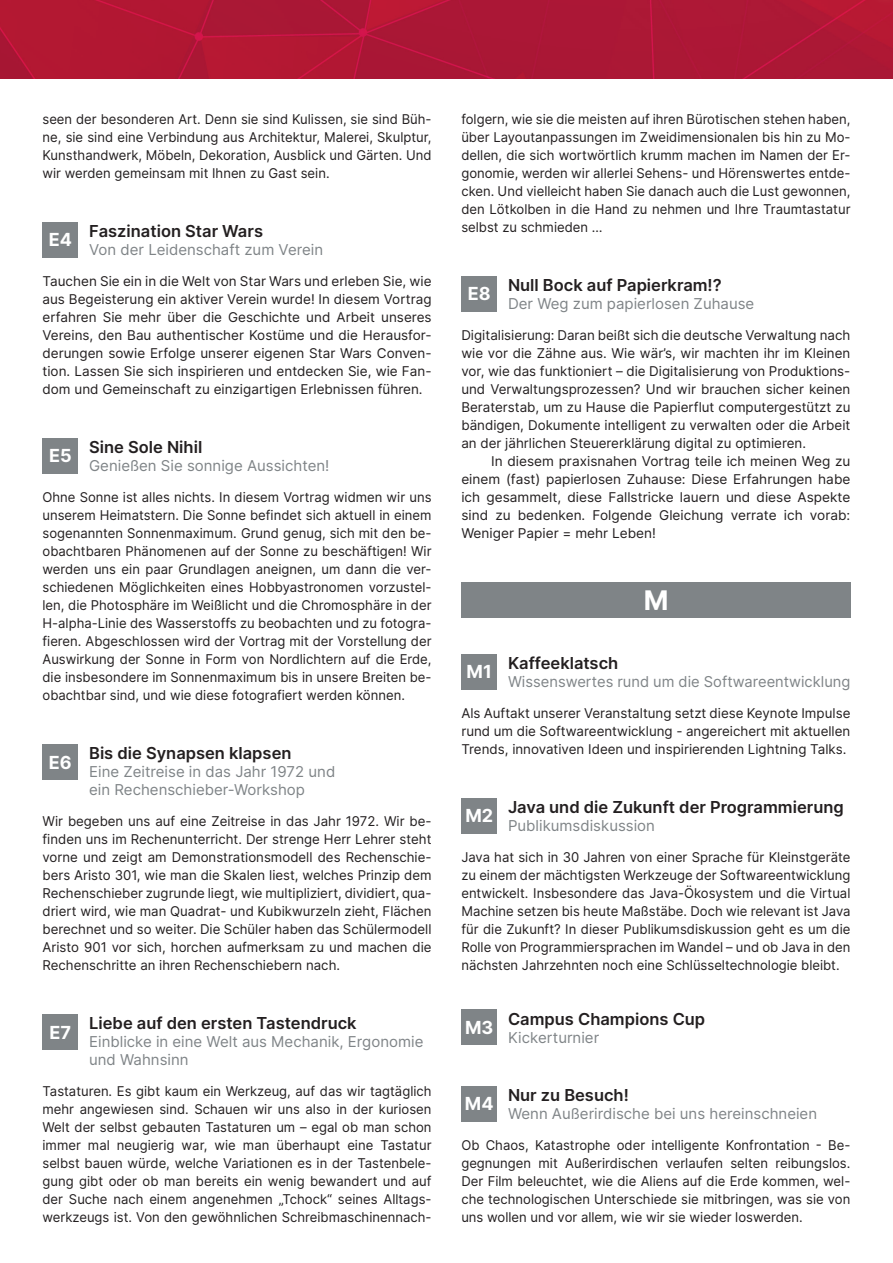
<style>
.page{position:relative;width:893px;height:1263px;background:#fff}
.page>*{position:absolute;margin:0;border:0;box-sizing:border-box;transform-origin:0 0}
.t1{font:27px "Inter";color:#fff}
.t2{font:18px "Inter";color:#fff}
.t3{font:600 16.5px "Inter";color:#231f20}
.t4{font:15px/18px "Inter";color:#7f8487}
.t5{font:13.5px/18px "Inter";color:#231f20;text-align:justify}
</style>
<div class="page">
<div style="left:43px;top:222px;width:35px;height:36px;background:#7f8487"></div>
<div style="left:43px;top:438px;width:35px;height:36px;background:#7f8487"></div>
<div style="left:43px;top:744px;width:35px;height:36px;background:#7f8487"></div>
<div style="left:43px;top:1014px;width:35px;height:36px;background:#7f8487"></div>
<div style="left:461px;top:276px;width:36px;height:36px;background:#7f8487"></div>
<div style="left:461px;top:1009px;width:36px;height:36px;background:#7f8487"></div>
<div style="left:461px;top:1086px;width:36px;height:35px;background:#7f8487"></div>
<img style="left:0;top:0;width:893px;height:79px">
<div style="left:461px;top:654px;width:36px;height:36px;background:#7f8487"></div>
<div style="left:461px;top:798px;width:36px;height:36px;background:#7f8487"></div>
<div style="left:461px;top:582px;width:389px;height:36px;background:#7f8487"></div>
<p class="t5" style="left:43px;top:110px;width:391px">seen der besonderen Art. Denn sie sind Kulissen, sie sind Büh&shy;ne, sie sind eine Verbindung aus Architektur, Malerei, Skulptur, Kunsthandwerk, Möbeln, Dekoration, Ausblick und Gärten. Und wir werden gemeinsam mit Ihnen zu Gast sein.</p>
<p class="t5" style="left:461px;top:110px;width:391px">folgern, wie sie die meisten auf ihren Bürotischen stehen haben, über Layoutanpassungen im Zweidimensionalen bis hin zu Mo&shy;dellen, die sich wortwörtlich krumm machen im Namen der Er&shy;gonomie, werden wir allerlei Sehens- und Hörenswertes entde&shy;cken. Und vielleicht haben Sie danach auch die Lust gewonnen, den Lötkolben in die Hand zu nehmen und Ihre Traumtastatur selbst zu schmieden …</p>
<p class="t3" style="left:89px;top:219px;width:175px">Faszination Star Wars</p>
<p class="t4" style="left:89px;top:240px;width:235px">Von der Leidenschaft zum Verein</p>
<h2 class="t2" style="left:49px;top:227px;width:25px">E4</h2>
<p class="t5" style="left:43px;top:272px;width:391px">Tauchen Sie ein in die Welt von Star Wars und erleben Sie, wie aus Begeisterung ein aktiver Verein wurde! In diesem Vortrag erfahren Sie mehr über die Geschichte und Arbeit unseres Vereins, den Bau authentischer Kostüme und die Herausfor&shy;derungen sowie Erfolge unserer eigenen Star Wars Conven&shy;tion. Lassen Sie sich inspirieren und entdecken Sie, wie Fan&shy;dom und Gemeinschaft zu einzigartigen Erlebnissen führen.</p>
<h2 class="t2" style="left:49px;top:443px;width:24px">E5</h2>
<p class="t3" style="left:89px;top:435px;width:115px">Sine Sole Nihil</p>
<p class="t4" style="left:89px;top:456px;width:242px">Genießen Sie sonnige Aussichten!</p>
<p class="t5" style="left:43px;top:488px;width:391px">Ohne Sonne ist alles nichts. In diesem Vortrag widmen wir uns unserem Heimatstern. Die Sonne befindet sich aktuell in einem sogenannten Sonnenmaximum. Grund genug, sich mit den be&shy;obachtbaren Phänomenen auf der Sonne zu beschäftigen! Wir werden uns ein paar Grundlagen aneignen, um dann die ver&shy;schiedenen Möglichkeiten eines Hobbyastronomen vorzustel&shy;len, die Photosphäre im Weißlicht und die Chromosphäre in der H-alpha-Linie des Wasserstoffs zu beobachten und zu fotogra&shy;fieren. Abgeschlossen wird der Vortrag mit der Vorstellung der Auswirkung der Sonne in Form von Nordlichtern auf die Erde, die insbesondere im Sonnenmaximum bis in unsere Breiten be&shy;obachtbar sind, und wie diese fotografiert werden können.</p>
<h2 class="t2" style="left:49px;top:749px;width:24px">E6</h2>
<p class="t3" style="left:89px;top:741px;width:204px">Bis die Synapsen klapsen</p>
<p class="t4" style="left:89px;top:762px;width:248px">Eine Zeitreise in das Jahr 1972 und ein Rechenschieber-Workshop</p>
<p class="t5" style="left:43px;top:812px;width:391px">Wir begeben uns auf eine Zeitreise in das Jahr 1972. Wir be&shy;finden uns im Rechenunterricht. Der strenge Herr Lehrer steht vorne und zeigt am Demonstrationsmodell des Rechenschie&shy;bers Aristo 301, wie man die Skalen liest, welches Prinzip dem Rechenschieber zugrunde liegt, wie multipliziert, dividiert, qua&shy;driert wird, wie man Quadrat- und Kubikwurzeln zieht, Flächen berechnet und so weiter. Die Schüler haben das Schülermodell Aristo 901 vor sich, horchen aufmerksam zu und machen die Rechenschritte an ihren Rechenschiebern nach.</p>
<h2 class="t2" style="left:50px;top:1019px;width:23px">E7</h2>
<p class="t3" style="left:89px;top:1011px;width:269px">Liebe auf den ersten Tastendruck</p>
<p class="t4" style="left:89px;top:1032px;width:336px">Einblicke in eine Welt aus Mechanik, Ergonomie und Wahnsinn</p>
<p class="t5" style="left:43px;top:1082px;width:391px">Tastaturen. Es gibt kaum ein Werkzeug, auf das wir tagtäglich mehr angewiesen sind. Schauen wir uns also in der kuriosen Welt der selbst gebauten Tastaturen um – egal ob man schon immer mal neugierig war, wie man überhaupt eine Tastatur selbst bauen würde, welche Variationen es in der Tastenbele&shy;gung gibt oder ob man bereits ein wenig bewandert und auf der Suche nach einem angenehmen „Tchock“ seines Alltags&shy;werkzeugs ist. Von den gewöhnlichen Schreibmaschinennach-</p>
<h2 class="t2" style="left:468px;top:281px;width:24px">E8</h2>
<p class="t3" style="left:508px;top:273px;width:215px">Null Bock auf Papierkram!?</p>
<p class="t4" style="left:508px;top:294px;width:248px">Der Weg zum papierlosen Zuhause</p>
<p class="t5" style="left:461px;top:326px;width:391px">Digitalisierung: Daran beißt sich die deutsche Verwaltung nach wie vor die Zähne aus. Wie wär’s, wir machten ihr im Kleinen vor, wie das funktioniert – die Digitalisierung von Produktions&shy;und Verwaltungsprozessen? Und wir brauchen sicher keinen Beraterstab, um zu Hause die Papierflut computergestützt zu bändigen, Dokumente intelligent zu verwalten oder die Arbeit an der jährlichen Steuererklärung digital zu optimieren.</p>
<p class="t5" style="left:461px;top:452px;width:391px;text-indent:30px">In diesem praxisnahen Vortrag teile ich meinen Weg zu einem (fast) papierlosen Zuhause: Diese Erfahrungen habe ich gesammelt, diese Fallstricke lauern und diese Aspekte sind zu bedenken. Folgende Gleichung verrate ich vorab:<br>Weniger Papier = mehr Leben!</p>
<h1 class="t1" style="left:644px;top:580px;width:26px">M</h1>
<h2 class="t2" style="left:467px;top:659px;width:27px">M1</h2>
<p class="t3" style="left:508px;top:651px;width:112px">Kaffeeklatsch</p>
<p class="t4" style="left:508px;top:672px;width:344px">Wissenswertes rund um die Softwareentwicklung</p>
<p class="t5" style="left:461px;top:704px;width:391px">Als Auftakt unserer Veranstaltung setzt diese Keynote Impulse rund um die Softwareentwicklung - angereichert mit aktuellen Trends, innovativen Ideen und inspirierenden Lightning Talks.</p>
<h2 class="t2" style="left:465px;top:803px;width:29px">M2</h2>
<p class="t3" style="left:508px;top:795px;width:337px">Java und die Zukunft der Programmierung</p>
<p class="t4" style="left:508px;top:816px;width:148px">Publikumsdiskussion</p>
<p class="t5" style="left:461px;top:848px;width:391px">Java hat sich in 30 Jahren von einer Sprache für Kleinstgeräte zu einem der mächtigsten Werkzeuge der Softwareentwicklung entwickelt. Insbesondere das Java-Ökosystem und die Virtual Machine setzen bis heute Maßstäbe. Doch wie relevant ist Java für die Zukunft? In dieser Publikumsdiskussion geht es um die Rolle von Programmiersprachen im Wandel – und ob Java in den nächsten Jahrzehnten noch eine Schlüsseltechnologie bleibt.</p>
<h2 class="t2" style="left:465px;top:1014px;width:30px">M3</h2>
<p class="t3" style="left:508px;top:1006px;width:199px">Campus Champions Cup</p>
<p class="t4" style="left:508px;top:1028px;width:93px">Kickerturnier</p>
<h2 class="t2" style="left:465px;top:1090px;width:30px">M4</h2>
<p class="t3" style="left:508px;top:1083px;width:122px">Nur zu Besuch!</p>
<p class="t4" style="left:508px;top:1104px;width:311px">Wenn Außerirdische bei uns hereinschneien</p>
<p class="t5" style="left:461px;top:1136px;width:391px">Ob Chaos, Katastrophe oder intelligente Konfrontation - Be&shy;gegnungen mit Außerirdischen verlaufen selten reibungslos.<br>Der Film beleuchtet, wie die Aliens auf die Erde kommen, wel&shy;che technologischen Unterschiede sie mitbringen, was sie von uns wollen und vor allem, wie wir sie wieder loswerden.</p>
</div>
